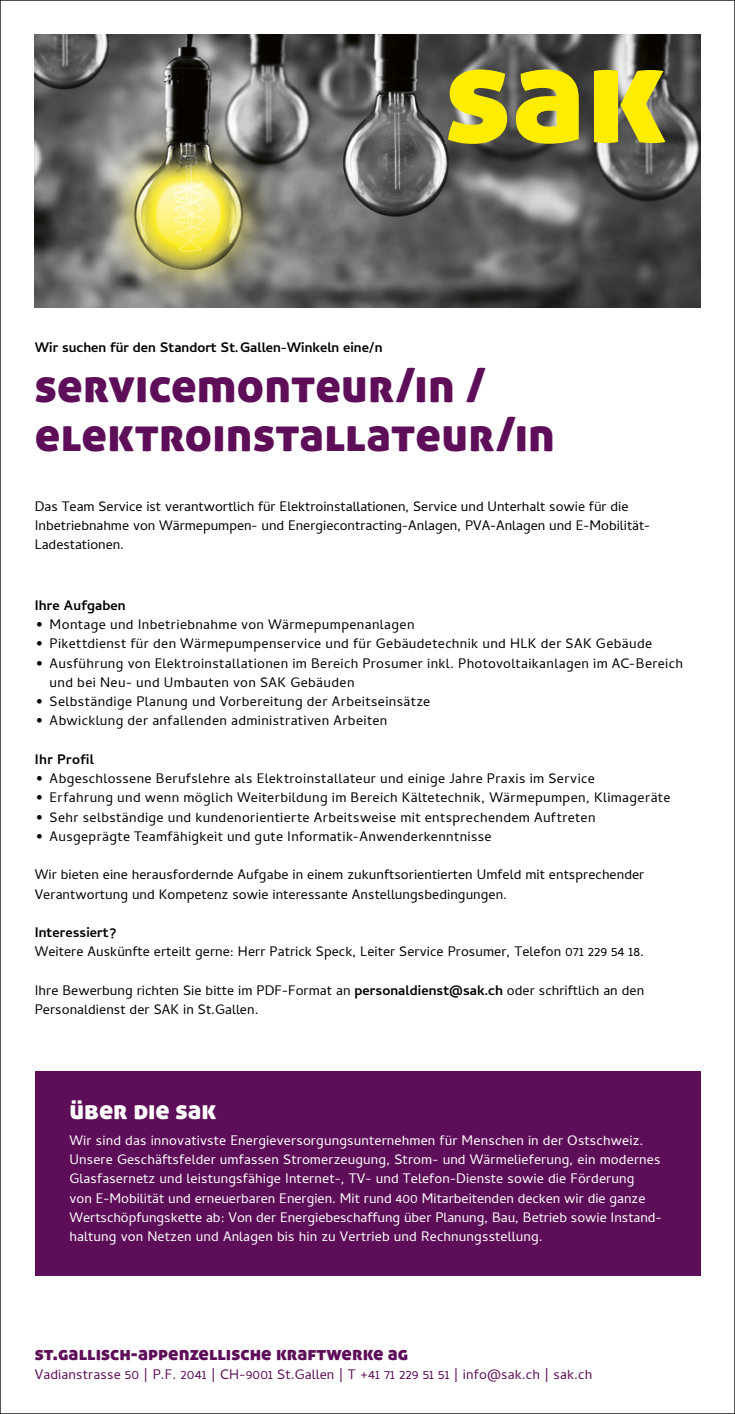
<style>
.page{position:relative;width:735px;height:1414px;background:#fff}
.page>*{position:absolute;margin:0;border:0;box-sizing:border-box;transform-origin:0 0}
.t1{font:47.25px/49px "Aller Display";letter-spacing:.005em;color:#5e0e58}
.t2{font:26.25px "Aller Display";color:#fff}
.t3{font:19.25px "Aller Display";letter-spacing:.005em;color:#5e0e58}
.t4{font:14px/19.2px "Cambay";letter-spacing:.02em;color:#000}
.t5{font:14px/19.2px "Cambay";letter-spacing:.01em;color:#fff}
.t6{font:14px/19.2px "Cambay";color:#000}
.t7{font:700 14px "Cambay";color:#000}
.t8{font:14px "Cambay";letter-spacing:.01em;color:#5e0e58}
.s1{font-weight:700}
</style>
<div class="page">
<img style="left:35px;top:35px;width:664px;height:273px">
<svg style="left:448px;top:69px;width:59px;height:75px;background:#cfc31c"></svg>
<svg style="left:515px;top:69px;width:63px;height:75px;background:#cfc216"></svg>
<svg style="left:593px;top:70px;width:72px;height:73px;background:#d4c724"></svg>
<div style="left:35px;top:1071px;width:664px;height:205px;background:#5e0e58"></div>
<p class="t7" style="left:35px;top:339px;width:349px">Wir suchen für den Standort St.Gallen-Winkeln eine/n</p>
<h1 class="t1" style="left:35px;top:360px;width:521px">servicemonteur/in / elektroinstallateur/in</h1>
<p class="t6" style="left:35px;top:496px;width:616px">Das Team Service ist verantwortlich für Elektroinstallationen, Service und Unterhalt sowie für die<br>Inbetriebnahme von Wärmepumpen- und Energiecontracting-Anlagen, PVA-Anlagen und E-Mobilität-<br>Ladestationen.</p>
<p class="t7" style="left:35px;top:597px;width:92px">Ihre Aufgaben</p>
<p class="t4" style="left:35px;top:614px;width:381px">• Montage und Inbetriebnahme von Wärmepumpenanlagen</p>
<p class="t4" style="left:35px;top:634px;width:618px">• Pikettdienst für den Wärmepumpenservice und für Gebäudetechnik und HLK der SAK Gebäude</p>
<p class="t4" style="left:50px;top:653px;width:634px;text-indent:-15px">• Ausführung von Elektroinstallationen im Bereich Prosumer inkl. Photovoltaikanlagen im AC-Bereich und bei Neu- und Umbauten von SAK Gebäuden</p>
<p class="t4" style="left:35px;top:691px;width:397px">• Selbständige Planung und Vorbereitung der Arbeitseinsätze</p>
<p class="t4" style="left:35px;top:711px;width:354px">• Abwicklung der anfallenden administrativen Arbeiten</p>
<p class="t7" style="left:35px;top:751px;width:61px">Ihr Profil</p>
<p class="t4" style="left:35px;top:768px;width:561px">• Abgeschlossene Berufslehre als Elektroinstallateur und einige Jahre Praxis im Service</p>
<p class="t4" style="left:35px;top:788px;width:636px">• Erfahrung und wenn möglich Weiterbildung im Bereich Kältetechnik, Wärmepumpen, Klimageräte</p>
<p class="t4" style="left:35px;top:807px;width:562px">• Sehr selbständige und kundenorientierte Arbeitsweise mit entsprechendem Auftreten</p>
<p class="t4" style="left:35px;top:826px;width:458px">• Ausgeprägte Teamfähigkeit und gute Informatik-Anwenderkenntnisse</p>
<p class="t4" style="left:35px;top:865px;width:610px">Wir bieten eine herausfordernde Aufgabe in einem zukunftsorientierten Umfeld mit entsprechender<br>Verantwortung und Kompetenz sowie interessante Anstellungsbedingungen.</p>
<p class="t7" style="left:35px;top:924px;width:83px">Interessiert?</p>
<p class="t4" style="left:35px;top:942px;width:610px">Weitere Auskünfte erteilt gerne: Herr Patrick Speck, Leiter Service Prosumer, Telefon 071 229 54 18.</p>
<p class="t4" style="left:35px;top:980px;width:610px">Ihre Bewerbung richten Sie bitte im PDF-Format an <span class="s1">personaldienst@sak.ch</span> oder schriftlich an den<br>Personaldienst der SAK in St.Gallen.</p>
<h2 class="t2" style="left:69px;top:1092px;width:148px">über die sak</h2>
<p class="t5" style="left:69px;top:1130px;width:593px">Wir sind das innovativste Energieversorgungsunternehmen für Menschen in der Ostschweiz.<br>Unsere Geschäftsfelder umfassen Stromerzeugung, Strom- und Wärmelieferung, ein modernes Glasfasernetz und leistungsfähige Internet-, TV- und Telefon-Dienste sowie die Förderung<br>von E-Mobilität und erneuerbaren Energien. Mit rund 400 Mitarbeitenden decken wir die ganze Wertschöpfungskette ab: Von der Energiebeschaffung über Planung, Bau, Betrieb sowie Instand&shy;haltung von Netzen und Anlagen bis hin zu Vertrieb und Rechnungsstellung.</p>
<h3 class="t3" style="left:35px;top:1341px;width:375px">st.gallisch-appenzellische kraftwerke ag</h3>
<p class="t8" style="left:35px;top:1366px;width:558px">Vadianstrasse 50 | P.F. 2041 | CH-9001 St.Gallen | T +41 71 229 51 51 | info@sak.ch | sak.ch</p>
</div>
